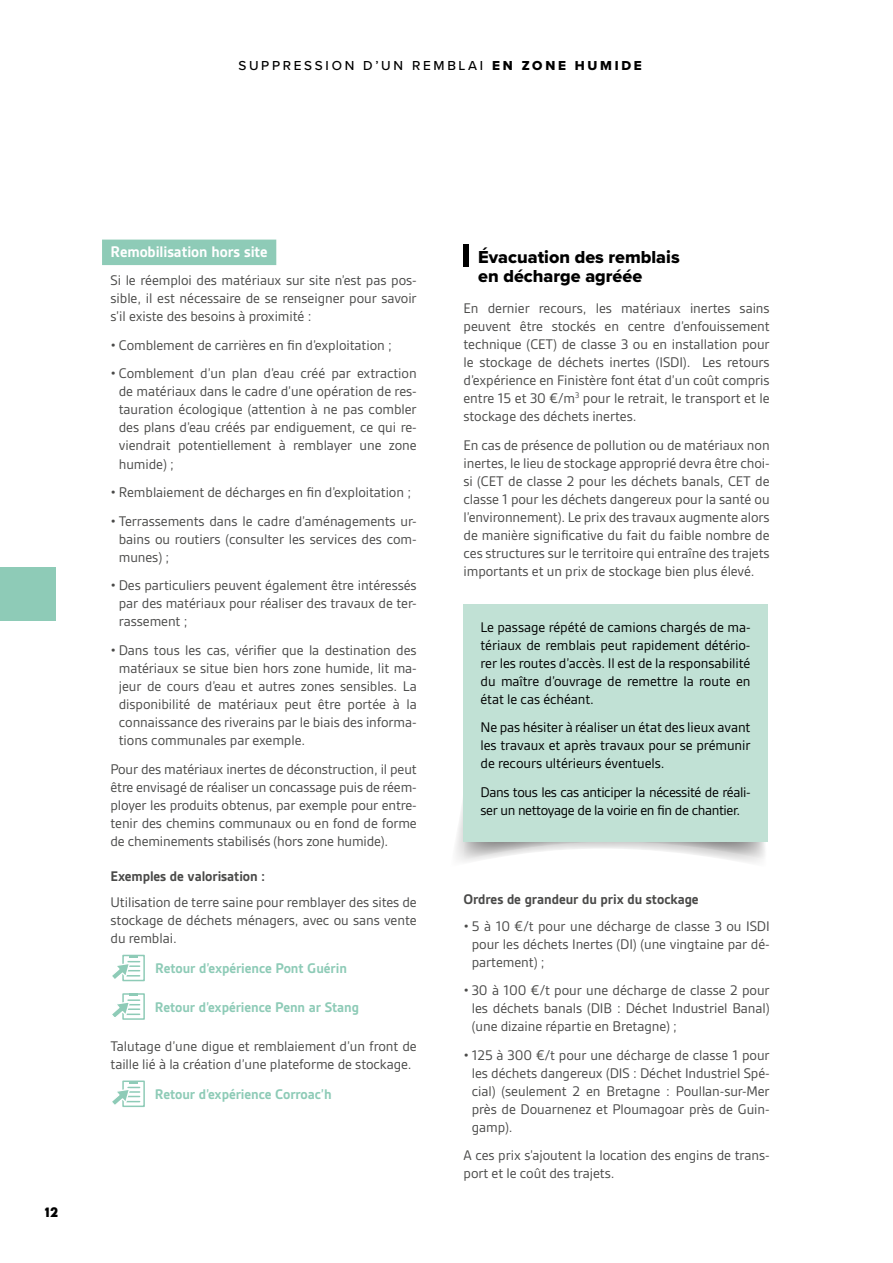
<style>
.page{position:relative;width:893px;height:1263px;background:#fff}
.page>*{position:absolute;margin:0;border:0;box-sizing:border-box;transform-origin:0 0}
.t1{font:18px/19.5px "Proxima Nova Extrabld";color:#000}
.t2{font:700 16.5px "Gesta";letter-spacing:-.005em;color:#fff}
.t3{font:15px/18px "Gesta";letter-spacing:-.005em;color:#4a4a49;text-align:justify}
.t4{font:15px/18px "Gesta";letter-spacing:-.005em;color:#000;text-align:justify}
.t5{font:700 15px "Gesta";letter-spacing:-.005em;color:#8ecbb7}
.t6{font:15px/18px "Gesta";letter-spacing:-.025em;color:#000}
.t7{font:700 15px "Gesta";letter-spacing:-.005em;color:#4a4a49}
.t8{font:500 13.5px "Proxima Nova";letter-spacing:.2em;color:#000}
.t9{font:700 13.5px "BD Supper";color:#000}
.s1{font-family:"Proxima Nova Extrabld";font-weight:400}
</style>
<div class="page">
<svg style="left:456px;top:802px;width:304px;height:60px"></svg>
<svg style="left:463px;top:841px;width:304px;height:19px"></svg>
<div style="left:463px;top:604px;width:304px;height:237px;background:#c1e1d5"></div>
<div style="left:0;top:568px;width:55px;height:53px;background:#8ecbb7"></div>
<div style="left:102px;top:240px;width:174px;height:25px;background:#8ecbb7"></div>
<svg style="left:112px;top:954px;width:33px;height:28px"></svg>
<svg style="left:112px;top:993px;width:33px;height:27px"></svg>
<svg style="left:112px;top:1080px;width:33px;height:27px"></svg>
<div style="left:463px;top:244px;width:6px;height:23px;background:#000"></div>
<p class="t8" style="left:238px;top:56px;width:405px">SUPPRESSION D’UN REMBLAI <span class="s1">EN ZONE HUMIDE</span></p>
<p class="t9" style="left:45px;top:1204px;width:15px">12</p>
<p class="t2" style="left:111px;top:242px;width:159px">Remobilisation hors site</p>
<p class="t3" style="left:111px;top:271px;width:308px">Si le réemploi des matériaux sur site n’est pas pos&shy;sible, il est nécessaire de se renseigner pour savoir s’il existe des besoins à proximité :</p>
<p class="t3" style="left:111px;top:336px;width:283px">• Comblement de carrières en fin d’exploitation ;</p>
<p class="t3" style="left:119px;top:364px;width:299px;text-indent:-8px">• Comblement d’un plan d’eau créé par extraction de matériaux dans le cadre d’une opération de res&shy;tauration écologique (attention à ne pas combler des plans d’eau créés par endiguement, ce qui re&shy;viendrait potentiellement à remblayer une zone humide) ;</p>
<p class="t3" style="left:111px;top:483px;width:302px">• Remblaiement de décharges en fin d’exploitation ;</p>
<p class="t3" style="left:119px;top:512px;width:299px;text-indent:-8px">• Terrassements dans le cadre d’aménagements ur&shy;bains ou routiers (consulter les services des com&shy;munes) ;</p>
<p class="t3" style="left:119px;top:576px;width:299px;text-indent:-8px">• Des particuliers peuvent également être intéressés par des matériaux pour réaliser des travaux de ter&shy;rassement ;</p>
<p class="t3" style="left:119px;top:641px;width:299px;text-indent:-8px">• Dans tous les cas, vérifier que la destination des matériaux se situe bien hors zone humide, lit ma&shy;jeur de cours d’eau et autres zones sensibles. La disponibilité de matériaux peut être portée à la connaissance des riverains par le biais des informa&shy;tions communales par exemple.</p>
<p class="t3" style="left:111px;top:760px;width:308px">Pour des matériaux inertes de déconstruction, il peut être envisagé de réaliser un concassage puis de réem&shy;ployer les produits obtenus, par exemple pour entre&shy;tenir des chemins communaux ou en fond de forme de cheminements stabilisés (hors zone humide).</p>
<p class="t7" style="left:111px;top:867px;width:156px">Exemples de valorisation :</p>
<p class="t3" style="left:111px;top:893px;width:308px">Utilisation de terre saine pour remblayer des sites de stockage de déchets ménagers, avec ou sans vente du remblai.</p>
<p class="t5" style="left:155px;top:960px;width:193px">Retour d’expérience Pont Guérin</p>
<p class="t5" style="left:155px;top:998px;width:206px">Retour d’expérience Penn ar Stang</p>
<p class="t3" style="left:111px;top:1037px;width:308px">Talutage d’une digue et remblaiement d’un front de taille lié à la création d’une plateforme de stockage.</p>
<p class="t5" style="left:155px;top:1086px;width:178px">Retour d’expérience Corroac’h</p>
<p class="t1" style="left:478px;top:247px;width:203px">Évacuation des remblais en décharge agréée</p>
<p class="t3" style="left:463px;top:299px;width:308px">En dernier recours, les matériaux inertes sains peuvent être stockés en centre d’enfouissement technique (CET) de classe 3 ou en installation pour le stockage de déchets inertes (ISDI). Les retours d’expérience en Finistère font état d’un coût compris entre 15 et 30 €/m<sup>3</sup> pour le retrait, le transport et le stockage des déchets inertes.</p>
<p class="t3" style="left:463px;top:436px;width:308px">En cas de présence de pollution ou de matériaux non inertes, le lieu de stockage approprié devra être choi&shy;si (CET de classe 2 pour les déchets banals, CET de classe 1 pour les déchets dangereux pour la santé ou l’environnement). Le prix des travaux augmente alors de manière significative du fait du faible nombre de ces structures sur le territoire qui entraîne des trajets importants et un prix de stockage bien plus élevé.</p>
<p class="t4" style="left:480px;top:618px;width:272px">Le passage répété de camions chargés de ma&shy;tériaux de remblais peut rapidement détério&shy;rer les routes d’accès. Il est de la responsabilité du maître d’ouvrage de remettre la route en état le cas échéant.</p>
<p class="t4" style="left:480px;top:718px;width:271px">Ne pas hésiter à réaliser un état des lieux avant les travaux et après travaux pour se prémunir de recours ultérieurs éventuels.</p>
<p class="t6" style="left:480px;top:783px;width:272px">Dans tous les cas anticiper la nécessité de réali&shy;ser un nettoyage de la voirie en fin de chantier.</p>
<p class="t7" style="left:463px;top:891px;width:237px">Ordres de grandeur du prix du stockage</p>
<p class="t3" style="left:472px;top:916px;width:299px;text-indent:-8px">• 5 à 10 €/t pour une décharge de classe 3 ou ISDI pour les déchets Inertes (DI) (une vingtaine par dé&shy;partement) ;</p>
<p class="t3" style="left:472px;top:981px;width:299px;text-indent:-8px">• 30 à 100 €/t pour une décharge de classe 2 pour les déchets banals (DIB : Déchet Industriel Banal) (une dizaine répartie en Bretagne) ;</p>
<p class="t3" style="left:472px;top:1046px;width:299px;text-indent:-8px">• 125 à 300 €/t pour une décharge de classe 1 pour les déchets dangereux (DIS : Déchet Industriel Spé&shy;cial) (seulement 2 en Bretagne : Poullan-sur-Mer près de Douarnenez et Ploumagoar près de Guin&shy;gamp).</p>
<p class="t3" style="left:463px;top:1146px;width:308px">A ces prix s’ajoutent la location des engins de trans&shy;port et le coût des trajets.</p>
</div>
